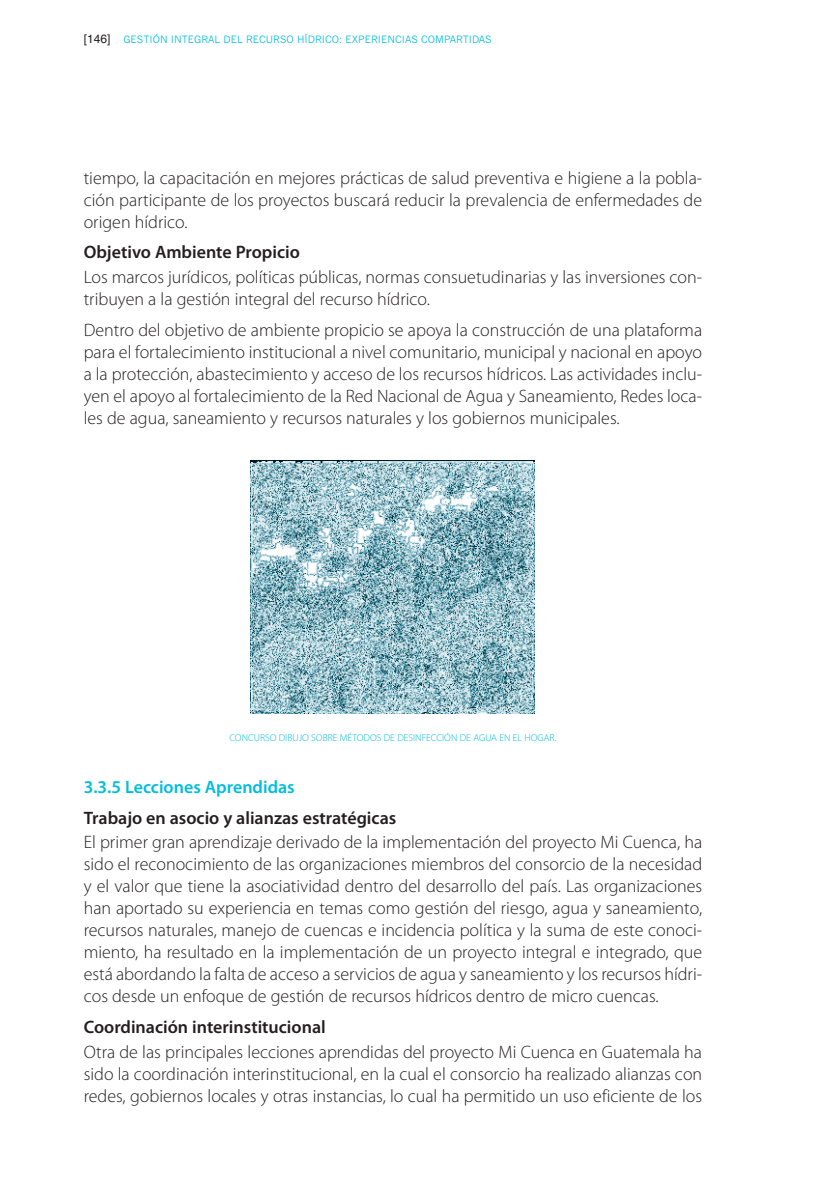
<style>
.page{position:relative;width:837px;height:1190px;background:#fff}
.page>*{position:absolute;margin:0;border:0;box-sizing:border-box;transform-origin:0 0}
.t1{font:300 18px/22px "Myriad Pro";color:#231f20;text-align:justify}
.t2{font:600 18px "Myriad Pro";color:#231f20}
.t3{font:600 18px "Myriad Pro";color:#00bddd}
.t4{font:10px "News Gothic";color:#00bddd}
.t5{font:300 10px "Myriad Pro";color:#00bddd}
.s1{font-family:"Helvetica";font-size:12px;color:#231f20}
</style>
<div class="page">
<img style="left:251px;top:460px;width:283px;height:253px">
<p class="t4" style="left:84px;top:34px;width:409px"><span class="s1">[146]</span> GESTIÓN INTEGRAL DEL RECURSO HÍDRICO: EXPERIENCIAS COMPARTIDAS</p>
<p class="t1" style="left:84px;top:168px;width:620px">tiempo, la capacitación en mejores prácticas de salud preventiva e higiene a la pobla&shy;ción participante de los proyectos buscará reducir la prevalencia de enfermedades de origen hídrico.</p>
<p class="t2" style="left:84px;top:245px;width:218px">Objetivo Ambiente Propicio</p>
<p class="t1" style="left:84px;top:268px;width:619px">Los marcos jurídicos, políticas públicas, normas consuetudinarias y las inversiones con&shy;tribuyen a la gestión integral del recurso hídrico.</p>
<p class="t1" style="left:84px;top:320px;width:620px">Dentro del objetivo de ambiente propicio se apoya la construcción de una plataforma para el fortalecimiento institucional a nivel comunitario, municipal y nacional en apoyo a la protección, abastecimiento y acceso de los recursos hídricos. Las actividades inclu&shy;yen el apoyo al fortalecimiento de la Red Nacional de Agua y Saneamiento, Redes loca&shy;les de agua, saneamiento y recursos naturales y los gobiernos municipales.</p>
<p class="t5" style="left:229px;top:733px;width:328px">CONCURSO DIBUJO SOBRE MÉTODOS DE DESINFECCIÓN DE AGUA EN EL HOGAR.</p>
<p class="t3" style="left:84px;top:779px;width:212px">3.3.5 Lecciones Aprendidas</p>
<p class="t2" style="left:84px;top:810px;width:314px">Trabajo en asocio y alianzas estratégicas</p>
<p class="t1" style="left:84px;top:833px;width:620px">El primer gran aprendizaje derivado de la implementación del proyecto Mi Cuenca, ha sido el reconocimiento de las organizaciones miembros del consorcio de la necesidad y el valor que tiene la asociatividad dentro del desarrollo del país. Las organizaciones han aportado su experiencia en temas como gestión del riesgo, agua y saneamiento, recursos naturales, manejo de cuencas e incidencia política y la suma de este conoci&shy;miento, ha resultado en la implementación de un proyecto integral e integrado, que está abordando la falta de acceso a servicios de agua y saneamiento y los recursos hídri&shy;cos desde un enfoque de gestión de recursos hídricos dentro de micro cuencas.</p>
<p class="t2" style="left:84px;top:1019px;width:243px">Coordinación interinstitucional</p>
<p class="t1" style="left:84px;top:1042px;width:620px">Otra de las principales lecciones aprendidas del proyecto Mi Cuenca en Guatemala ha sido la coordinación interinstitucional, en la cual el consorcio ha realizado alianzas con redes, gobiernos locales y otras instancias, lo cual ha permitido un uso eficiente de los</p>
</div>
